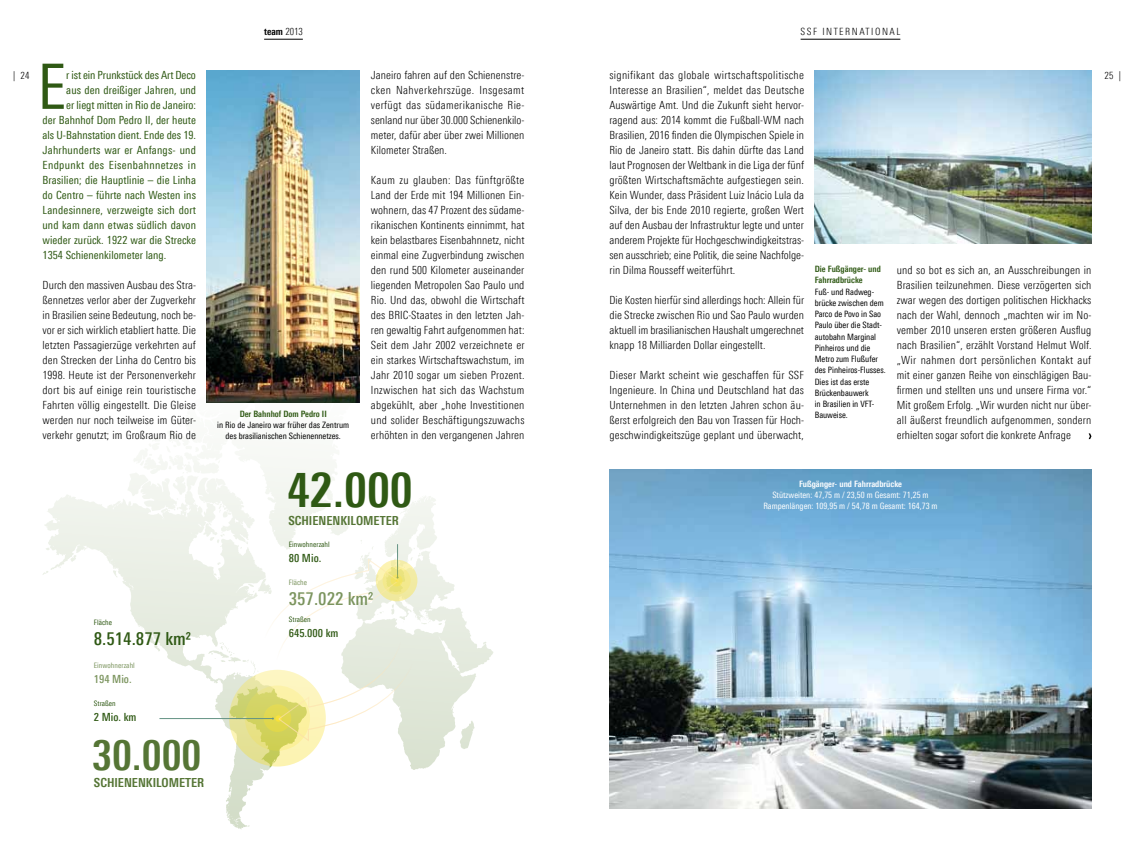
<style>
.page{position:relative;width:1134px;height:851px;background:#fff}
.page>*{position:absolute;margin:0;border:0;box-sizing:border-box;transform-origin:0 0}
.t1{font:62.5px "Linotype Univers 420 Cn";color:#2f5914}
.t2{font:700 48.38px "Linotype Univers 620 Cn";color:#2f5914}
.t3{font:700 42.12px "Linotype Univers 620 Cn";color:#557535}
.t4{font:500 18px "Linotype Univers 520 Cn";color:#2f5914}
.t5{font:500 18px "Linotype Univers 520 Cn";color:#7b945e}
.t6{font:700 12.5px "Linotype Univers 620 Cn";color:#557535}
.t7{font:300 11.25px/15px "Linotype Univers 320 Cn";letter-spacing:.005em;color:#000;text-align:justify}
.t8{font:11.25px "Linotype Univers 420 Cn";letter-spacing:.005em;color:#2f5914}
.t9{font:11.25px "Linotype Univers 420 Cn";letter-spacing:.03em;color:#2f5914}
.t10{font:500 11.25px "Linotype Univers 520 Cn";color:#2f5914}
.t11{font:500 11.25px "Linotype Univers 520 Cn";color:#7b945e}
.t12{font:300 10px "Linotype Univers 320 Cn";letter-spacing:.15em;color:#000}
.t13{font:700 10px "Linotype Univers 620 Cn";color:#000}
.t14{font:8.75px/11.2px "Linotype Univers 420 Cn";color:#000}
.t15{font:8.75px/11.2px "Linotype Univers 420 Cn";color:#fff;text-align:center}
.t16{font:700 8.75px/11.2px "Linotype Univers 620 Cn";color:#2f5914}
.t17{font:700 8.75px "Linotype Univers 620 Cn";color:#fff}
.t18{font:7.5px "Linotype Univers 420 Cn";letter-spacing:.01em;color:#2f5914}
.t19{font:7.5px "Linotype Univers 420 Cn";letter-spacing:.01em;color:#7b945e}
.s1{font-family:"Linotype Univers 320 Cn";font-weight:300}
</style>
<div class="page">
<img style="left:207px;top:71px;width:153px;height:305px">
<hr style="left:264px;top:39px;width:39px;height:1px;background:#000">
<svg style="left:44px;top:495px;width:225px;height:334px"></svg>
<svg style="left:84px;top:547px;width:4px;height:3px"></svg>
<svg style="left:70px;top:555px;width:6px;height:6px"></svg>
<svg style="left:113px;top:570px;width:5px;height:7px"></svg>
<hr style="left:801px;top:39px;width:99px;height:1px;background:#000">
<img style="left:815px;top:71px;width:276px;height:173px">
<img style="left:609px;top:469px;width:482px;height:339px">
<svg style="left:1089px;top:433px;width:2px;height:6px"></svg>
<svg style="left:127px;top:376px;width:366px;height:393px"></svg>
<svg style="left:376px;top:559px;width:41px;height:42px"></svg>
<svg style="left:383px;top:566px;width:28px;height:28px"></svg>
<p class="t13" style="left:264px;top:26px;width:40px">team <span class="s1">2013</span></p>
<p class="t12" style="left:801px;top:26px;width:101px">SS F i nternati onal</p>
<h1 class="t1" style="left:38px;top:50px;width:30px">E</h1>
<p class="t8" style="left:66px;top:68px;width:131px">r ist ein Prunkstück des Art Deco</p>
<p class="t7" style="left:371px;top:67px;width:155px">Janeiro fahren auf den Schienenstre&shy;cken Nahverkehrszüge. Insgesamt verfügt das südamerikanische Rie&shy;senland nur über 30.000 Schienenkilo&shy;meter, dafür aber über zwei M illionen Kilometer Straßen.</p>
<p class="t7" style="left:371px;top:172px;width:155px">Kaum zu glauben: Das fünftgrößte Land der Erde mit 194 Millionen Ein&shy;wohnern, das 47 Prozent des südame&shy;rikanischen Kontinents einnimmt, hat kein belastbares Eisenbahnnetz, nicht einmal eine Zugverbindung zwischen den rund 500 Kilometer auseinander liegenden Metropolen Sao Paulo und Rio. U nd das, obwohl die Wirtschaft des BRIC-Staates in den letzten Jah&shy;ren gewaltig Fahrt aufgenommen hat:<br>Seit dem Jahr 2002 verzeichnete er ein starkes Wirtschaftswachstum, im Jahr 2010 sogar um sieben Prozent.<br>Inzwischen hat sich das Wachstum abgekühlt, aber „hohe Investitionen und solider Beschäftigungszuwachs erhöhten in den vergangenen Jahren</p>
<p class="t7" style="left:609px;top:67px;width:196px">signifikant das globale wirtschaftspolitische Interesse an Brasilien“, meldet das Deutsche Auswärtige Amt. U nd die Zukunft sieht hervor&shy;ragend aus: 2014 kommt die Fußball-WM nach Brasilien, 2016 finden die Olympischen Spiele in Rio de Janeiro statt. Bis dahin dürfte das Land laut Prognosen der Weltbank in die Liga der fünf größten Wirtschaftsmächte aufgestiegen sein.<br>Kein Wunder, dass Präsident Luiz Inácio Lula da Silva, der bis Ende 2010 regierte, großen Wert auf den Ausbau der Infrastruktur legte und unter anderem Projekte für Hochgeschwindigkeitstras&shy;sen ausschrieb; eine Politik, die seine Nachfolge&shy;rin Dilma Rousseff weiterführt.</p>
<p class="t7" style="left:609px;top:292px;width:196px">Die Kosten hierfür sind allerdings hoch: Allein für die Strecke zwischen Rio und Sao Paulo wurden aktuell im brasilianischen Haushalt umgerechnet knapp 18 Milliarden Dollar eingestellt.</p>
<p class="t7" style="left:609px;top:367px;width:196px">Dieser Markt scheint wie geschaffen für SS F Ingenieure. In China und Deutschland hat das U nternehmen in den letzten Jahren schon äu&shy;ßerst erfolgreich den Bau von Trassen für Hoch&shy;geschwindigkeitszüge geplant und überwacht,</p>
<p class="t12" style="left:13px;top:70px;width:18px">| 24</p>
<p class="t12" style="left:1104px;top:70px;width:18px">25 |</p>
<p class="t8" style="left:66px;top:83px;width:131px">aus den dreißiger Jahren, und</p>
<p class="t8" style="left:66px;top:98px;width:131px">er liegt mitten in Rio de Janeiro:</p>
<p class="t8" style="left:43px;top:113px;width:155px">der Bahnhof Dom Pedro II, der heute</p>
<p class="t8" style="left:43px;top:128px;width:155px">als U-Bahnstation dient. Ende des 19.</p>
<p class="t8" style="left:43px;top:143px;width:155px">Jahrhunderts war er Anfangs- und</p>
<p class="t9" style="left:43px;top:158px;width:155px">Endpunkt des Eisenbahnnetzes in</p>
<p class="t8" style="left:43px;top:173px;width:155px">Brasilien; die Hauptlinie – die Linha</p>
<p class="t8" style="left:43px;top:188px;width:155px">do Centro – führte nach Westen ins</p>
<p class="t8" style="left:43px;top:203px;width:155px">Landesinnere, verzweigte sich dort</p>
<p class="t8" style="left:43px;top:218px;width:155px">und kam dann etwas südlich davon</p>
<p class="t8" style="left:43px;top:233px;width:155px">wieder zurück. 1922 war die Strecke</p>
<p class="t8" style="left:43px;top:248px;width:125px">1354 Schienenkilometer lang.</p>
<p class="t7" style="left:43px;top:277px;width:155px">Durch den massiven Ausbau des Stra&shy;ßennetzes verlor aber der Zugverkehr in Brasilien seine Bedeutung, noch be&shy;vor er sich wirklich etabliert hatte. Die letzten Passagierzüge verkehrten auf den Strecken der Linha do Centro bis 1998. Heute ist der Personenverkehr dort bis auf einige rein touristische Fahrten völlig eingestellt. Die Gleise werden nur noch teilweise im Güter&shy;verkehr genutzt; im Großraum Rio de</p>
<p class="t16" style="left:815px;top:263px;width:68px">Die Fußgänger- und<br>Fahrradbrücke</p>
<p class="t14" style="left:815px;top:286px;width:72px">Fuß- und Radweg&shy;brücke zwischen dem<br>Parco de Povo in Sao<br>Paulo über die Stadt&shy;autobahn Marginal<br>Pinheiros und die<br>Metro zum Flußufer des Pinheiros-Flusses.<br>Dies ist das erste<br>Brückenbauwerk<br>in Brasilien in VFT-</p>
<p class="t7" style="left:897px;top:262px;width:196px">und so bot es sich an, an Ausschreibungen in Brasilien teilzunehmen. Diese verzögerten sich zwar wegen des dortigen politischen Hickhacks nach der Wahl, dennoch „machten wir im No&shy;vember 2010 unseren ersten größeren Ausflug nach Brasilien“, erzählt Vorstand Helmut Wolf. „Wir nahmen dort persönlichen Kontakt auf mit einer ganzen Reihe von einschlägigen Bau&shy;firmen und stellten uns und unsere Firma vor.“ M it großem Erfolg. „Wir wurden nicht nur über&shy;all äußerst freundlich aufgenommen, sondern erhielten sogar sofort die konkrete Anfrage</p>
<p class="t16" style="left:240px;top:407px;width:86px">Der Bahnhof Dom Pedro II</p>
<p class="t14" style="left:815px;top:409px;width:35px">Bauweise.</p>
<p class="t14" style="left:217px;top:419px;width:133px;text-align:center">in Rio de Janeiro war früher das Zentrum des brasilianischen Schienennetzes.</p>
<p class="t18" style="left:94px;top:617px;width:20px">Fläche</p>
<h3 class="t4" style="left:94px;top:627px;width:99px">8.514.877 km²</h3>
<p class="t19" style="left:94px;top:660px;width:43px">Einwohnerzahl</p>
<p class="t11" style="left:94px;top:672px;width:39px">194 Mio.</p>
<p class="t18" style="left:94px;top:698px;width:23px">Straßen</p>
<p class="t10" style="left:94px;top:710px;width:44px">2 Mio. km</p>
<h3 class="t3" style="left:92px;top:729px;width:111px">30.000</h3>
<p class="t6" style="left:92px;top:775px;width:114px">Schienenkilometer</p>
<h2 class="t2" style="left:287px;top:461px;width:127px">42.000</h2>
<p class="t6" style="left:287px;top:513px;width:113px">Schienenkilometer</p>
<p class="t18" style="left:289px;top:540px;width:43px">Einwohnerzahl</p>
<p class="t10" style="left:289px;top:551px;width:34px">80 Mio.</p>
<p class="t19" style="left:289px;top:577px;width:20px">Fläche</p>
<h3 class="t5" style="left:289px;top:588px;width:86px">357.022 km²</h3>
<p class="t18" style="left:289px;top:615px;width:23px">Straßen</p>
<p class="t10" style="left:289px;top:626px;width:51px">645.000 km</p>
<p class="t17" style="left:799px;top:478px;width:104px">Fußgänger- und Fahrradbrücke</p>
<p class="t15" style="left:763px;top:489px;width:176px">Stützweiten: 47,75 m / 23,50 m Gesamt: 71,25 m<br>Rampenlängen: 109,95 m / 54,78 m Gesamt: 164,73 m</p>
</div>
